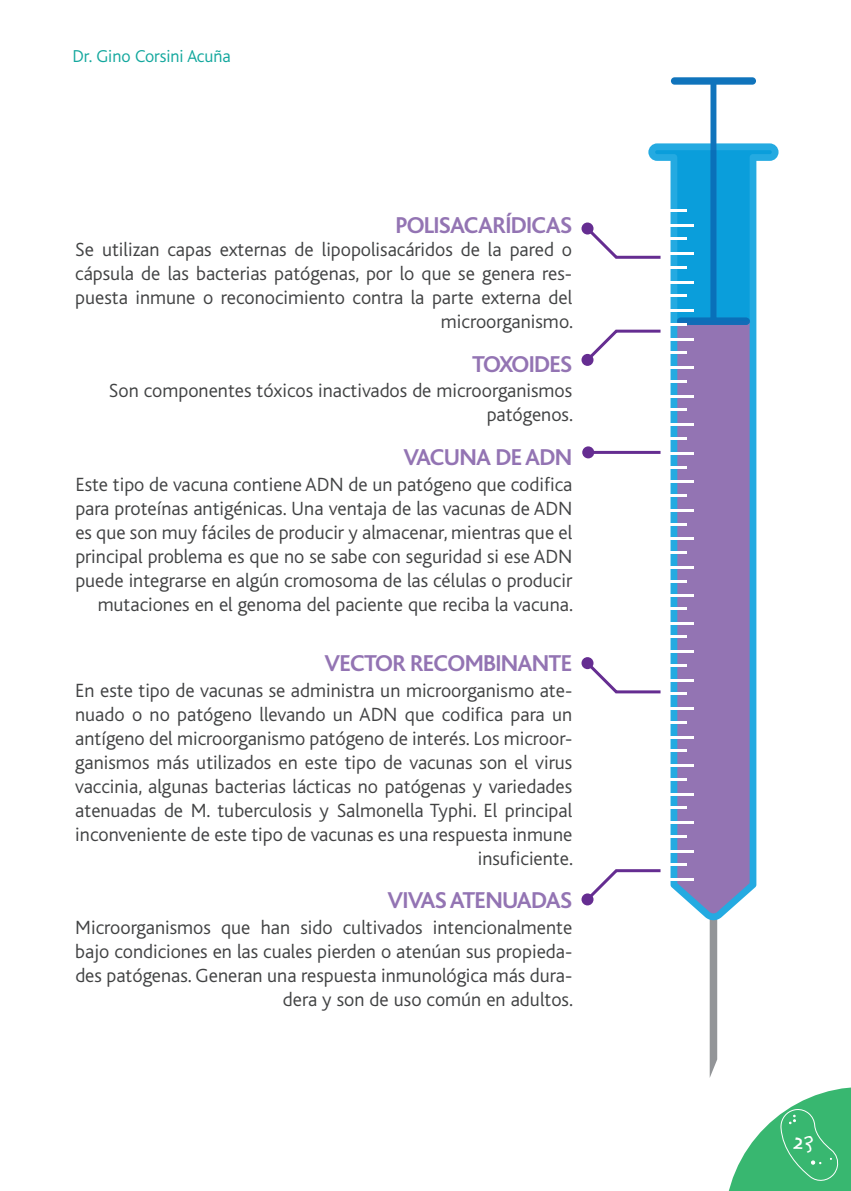
<style>
.page{position:relative;width:851px;height:1191px;background:#fff}
.page>*{position:absolute;margin:0;border:0;box-sizing:border-box;transform-origin:0 0}
.t1{font:700 24px "Bliss";letter-spacing:-.03em;color:#9374b3}
.t2{font:300 20px/24px "Bliss";color:#414243;text-align:right}
.t3{font:300 18px "Bliss";color:#12a79d}
.t4{font:18px "Agrafie LL";color:#fff}
</style>
<div class="page">
<svg style="left:581px;top:222px;width:12px;height:12px"></svg>
<svg style="left:584px;top:659px;width:64px;height:35px"></svg>
<div style="left:581px;top:657px;width:12px;height:12px;background:#652d91;border-radius:50%"></div>
<svg style="left:581px;top:354px;width:12px;height:12px"></svg>
<svg style="left:589px;top:869px;width:59px;height:34px"></svg>
<div style="left:581px;top:893px;width:12px;height:12px;background:#652d91;border-radius:50%"></div>
<hr style="left:588px;top:451px;width:72px;height:3px;background:#652d91">
<div style="left:582px;top:446px;width:12px;height:12px;background:#652d91;border-radius:50%"></div>
<svg style="left:709px;top:920px;width:8px;height:158px"></svg>
<svg style="left:648px;top:143px;width:130px;height:777px"></svg>
<div style="left:677px;top:364px;width:72px;height:549px;background:#9374b3"></div>
<svg style="left:583px;top:77px;width:188px;height:287px"></svg>
<hr style="left:670px;top:209px;width:16px;height:3px;background:#fff">
<hr style="left:670px;top:224px;width:23px;height:3px;background:#fff">
<hr style="left:670px;top:237px;width:16px;height:3px;background:#fff">
<hr style="left:670px;top:252px;width:23px;height:3px;background:#fff">
<hr style="left:670px;top:266px;width:16px;height:3px;background:#fff">
<hr style="left:670px;top:281px;width:23px;height:3px;background:#fff">
<hr style="left:670px;top:294px;width:16px;height:3px;background:#fff">
<hr style="left:670px;top:309px;width:23px;height:3px;background:#fff">
<hr style="left:670px;top:323px;width:16px;height:3px;background:#fff">
<hr style="left:670px;top:338px;width:23px;height:3px;background:#fff">
<hr style="left:670px;top:351px;width:16px;height:3px;background:#fff">
<hr style="left:670px;top:366px;width:23px;height:3px;background:#fff">
<hr style="left:670px;top:380px;width:16px;height:3px;background:#fff">
<hr style="left:670px;top:395px;width:23px;height:3px;background:#fff">
<hr style="left:670px;top:408px;width:16px;height:3px;background:#fff">
<hr style="left:670px;top:423px;width:23px;height:3px;background:#fff">
<hr style="left:670px;top:437px;width:16px;height:3px;background:#fff">
<hr style="left:670px;top:452px;width:23px;height:3px;background:#fff">
<hr style="left:670px;top:465px;width:16px;height:3px;background:#fff">
<hr style="left:670px;top:480px;width:23px;height:3px;background:#fff">
<hr style="left:670px;top:494px;width:16px;height:3px;background:#fff">
<hr style="left:670px;top:509px;width:23px;height:3px;background:#fff">
<hr style="left:670px;top:522px;width:16px;height:3px;background:#fff">
<hr style="left:670px;top:537px;width:23px;height:3px;background:#fff">
<hr style="left:670px;top:551px;width:16px;height:3px;background:#fff">
<hr style="left:670px;top:566px;width:23px;height:3px;background:#fff">
<hr style="left:670px;top:579px;width:16px;height:3px;background:#fff">
<hr style="left:670px;top:594px;width:23px;height:3px;background:#fff">
<svg style="left:670px;top:607px;width:16px;height:2px"></svg>
<hr style="left:670px;top:622px;width:23px;height:2px;background:#fff">
<hr style="left:670px;top:635px;width:16px;height:3px;background:#fff">
<hr style="left:670px;top:650px;width:23px;height:3px;background:#fff">
<svg style="left:670px;top:664px;width:16px;height:2px"></svg>
<hr style="left:670px;top:679px;width:23px;height:2px;background:#fff">
<hr style="left:670px;top:692px;width:16px;height:3px;background:#fff">
<hr style="left:670px;top:707px;width:23px;height:3px;background:#fff">
<svg style="left:670px;top:721px;width:16px;height:2px"></svg>
<hr style="left:670px;top:736px;width:23px;height:2px;background:#fff">
<hr style="left:670px;top:749px;width:16px;height:3px;background:#fff">
<hr style="left:670px;top:764px;width:23px;height:3px;background:#fff">
<svg style="left:670px;top:778px;width:16px;height:2px"></svg>
<hr style="left:670px;top:793px;width:23px;height:2px;background:#fff">
<hr style="left:670px;top:806px;width:16px;height:3px;background:#fff">
<hr style="left:670px;top:821px;width:23px;height:3px;background:#fff">
<svg style="left:670px;top:835px;width:16px;height:2px"></svg>
<hr style="left:670px;top:850px;width:23px;height:2px;background:#fff">
<hr style="left:670px;top:863px;width:16px;height:3px;background:#fff">
<hr style="left:670px;top:878px;width:23px;height:3px;background:#fff">
<svg style="left:728px;top:1087px;width:123px;height:104px"></svg>
<p class="t3" style="left:72px;top:46px;width:160px">Dr. Gino Corsini Acuña</p>
<p class="t1" style="left:395px;top:212px;width:178px">POLISACARÍDICAS</p>
<p class="t2" style="left:75px;top:238px;width:499px">Se utilizan capas externas de lipopolisacáridos de la pared o cápsula de las bacterias patógenas, por lo que se genera res&shy;puesta inmune o reconocimiento contra la parte externa del microorganismo.</p>
<p class="t1" style="left:472px;top:352px;width:102px">TOXOIDES</p>
<p class="t2" style="left:109px;top:379px;width:465px">Son componentes tóxicos inactivados de microorganismos patógenos.</p>
<p class="t1" style="left:403px;top:444px;width:170px">VACUNA DE ADN</p>
<p class="t2" style="left:75px;top:472px;width:499px">Este tipo de vacuna contiene ADN de un patógeno que codifica para proteínas antigénicas. Una ventaja de las vacunas de ADN es que son muy fáciles de producir y almacenar, mientras que el principal problema es que no se sabe con seguridad si ese ADN puede integrarse en algún cromosoma de las células o producir mutaciones en el genoma del paciente que reciba la vacuna.</p>
<p class="t1" style="left:324px;top:651px;width:249px">VECTOR RECOMBINANTE</p>
<p class="t2" style="left:75px;top:679px;width:499px">En este tipo de vacunas se administra un microorganismo ate&shy;nuado o no patógeno llevando un ADN que codifica para un antígeno del microorganismo patógeno de interés. Los microor&shy;ganismos más utilizados en este tipo de vacunas son el virus vaccinia, algunas bacterias lácticas no patógenas y variedades atenuadas de M. tuberculosis y Salmonella Typhi. El principal inconveniente de este tipo de vacunas es una respuesta inmune insuficiente.</p>
<p class="t1" style="left:387px;top:888px;width:186px">VIVAS ATENUADAS</p>
<p class="t2" style="left:75px;top:916px;width:499px">Microorganismos que han sido cultivados intencionalmente bajo condiciones en las cuales pierden o atenúan sus propieda&shy;des patógenas. Generan una respuesta inmunológica más dura&shy;dera y son de uso común en adultos.</p>
<p class="t4" style="left:792px;top:1129px;width:24px">23</p>
</div>
